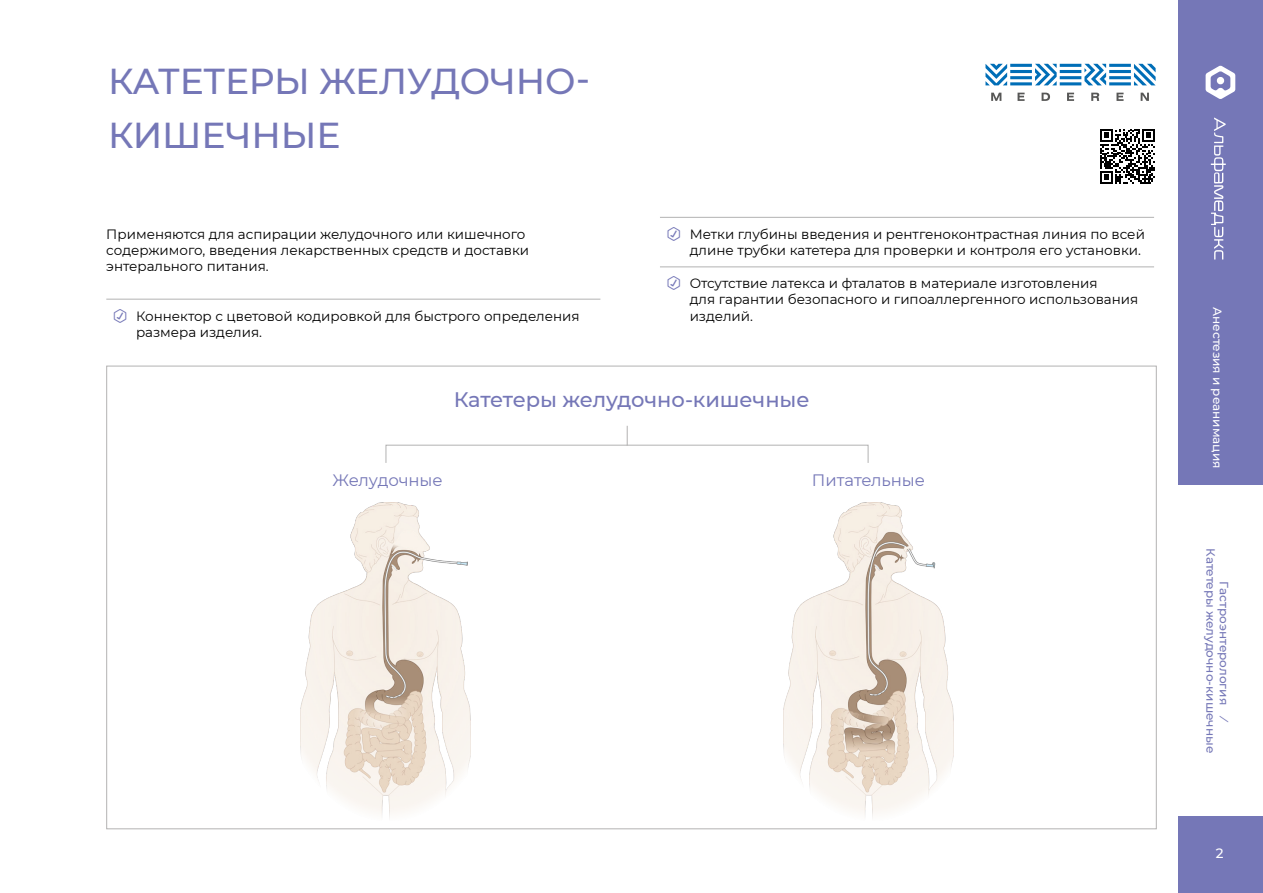
<style>
.page{position:relative;width:1263px;height:893px;background:#fff}
.page>*{position:absolute;margin:0;border:0;box-sizing:border-box;transform-origin:0 0}
.П__Заголовок_группы{font:500 36px/54px "Montserrat";letter-spacing:-.005em;color:#7577b7}
.П__Заголовок_2{font:500 21px "Montserrat";letter-spacing:-.005em;color:#7577b7}
.П__Заголовок_3{font:16.5px "Montserrat";letter-spacing:-.005em;color:#7577b7}
.t1{font:13.5px/16.2px "Montserrat";color:#000}
.t2{font:500 13.5px "Montserrat";color:#fff}
.Р__Колонтитул_раздел{font:500 12px "Montserrat";color:#7577b7}
.Р__Колонтитул_направ{font:500 12px "Montserrat";color:#fff}
</style>
<div class="page">
<img style="left:300px;top:502px;width:171px;height:316px">
<img style="left:783px;top:502px;width:171px;height:315px">
<div style="left:1178px;top:0;width:85px;height:893px;background:#7577b7"></div>
<svg style="left:1211px;top:118px;width:15px;height:142px"></svg>
<svg style="left:1205px;top:66px;width:30px;height:33px"></svg>
<hr style="left:106px;top:299px;width:494px;height:1px;background:#b3b2b2">
<hr style="left:660px;top:267px;width:494px;height:1px;background:#b3b2b2">
<hr style="left:660px;top:217px;width:494px;height:1px;background:#b3b2b2">
<svg style="left:385px;top:426px;width:484px;height:37px"></svg>
<svg style="left:985px;top:64px;width:170px;height:21px"></svg>
<svg style="left:1017px;top:93px;width:7px;height:8px"></svg>
<svg style="left:1041px;top:93px;width:9px;height:8px"></svg>
<svg style="left:1067px;top:93px;width:7px;height:8px"></svg>
<svg style="left:1091px;top:93px;width:8px;height:8px"></svg>
<svg style="left:1116px;top:93px;width:7px;height:8px"></svg>
<svg style="left:1141px;top:93px;width:8px;height:8px"></svg>
<svg style="left:991px;top:93px;width:10px;height:8px"></svg>
<div style="left:1174px;top:485px;width:89px;height:331px;background:#fff"></div>
<svg style="left:1100px;top:129px;width:55px;height:55px"></svg>
<p class="П__Заголовок_группы" style="left:108px;top:53px;width:484px">КАТЕТЕРЫ ЖЕЛУДОЧНО-<br>КИШЕЧНЫЕ</p>
<p class="t1" style="left:106px;top:225px;width:424px">Применяются для аспирации желудочного или кишечного содержимого, введения лекарственных средств и доставки энтерального питания.</p>
<p class="t1" style="left:136px;top:307px;width:445px">Коннектор с цветовой кодировкой для быстрого определения размера изделия.</p>
<p class="t1" style="left:690px;top:225px;width:457px">Метки глубины введения и рентгеноконтрастная линия по всей длине трубки катетера для проверки и контроля его установки.</p>
<p class="t1" style="left:690px;top:275px;width:450px">Отсутствие латекса и фталатов в материале изготовления<br>для гарантии безопасного и гипоаллергенного использования изделий.</p>
<p class="П__Заголовок_2" style="left:454px;top:384px;width:357px">Катетеры желудочно-кишечные</p>
<p class="П__Заголовок_3" style="left:333px;top:468px;width:112px">Желудочные</p>
<p class="П__Заголовок_3" style="left:812px;top:468px;width:114px">Питательные</p>
<p class="Р__Колонтитул_направ" style="left:1226px;top:307px;width:163px;rotate:90deg">Анестезия и реанимация</p>
<p class="Р__Колонтитул_раздел" style="left:1219px;top:548px;width:206px;rotate:90deg">Катетеры желудочно-кишечные</p>
<p class="Р__Колонтитул_раздел" style="left:1232px;top:581px;width:145px;rotate:90deg">Гастроэнтерология ⁄</p>
<p class="t2" style="left:1216px;top:844px;width:9px">2</p>
</div>
